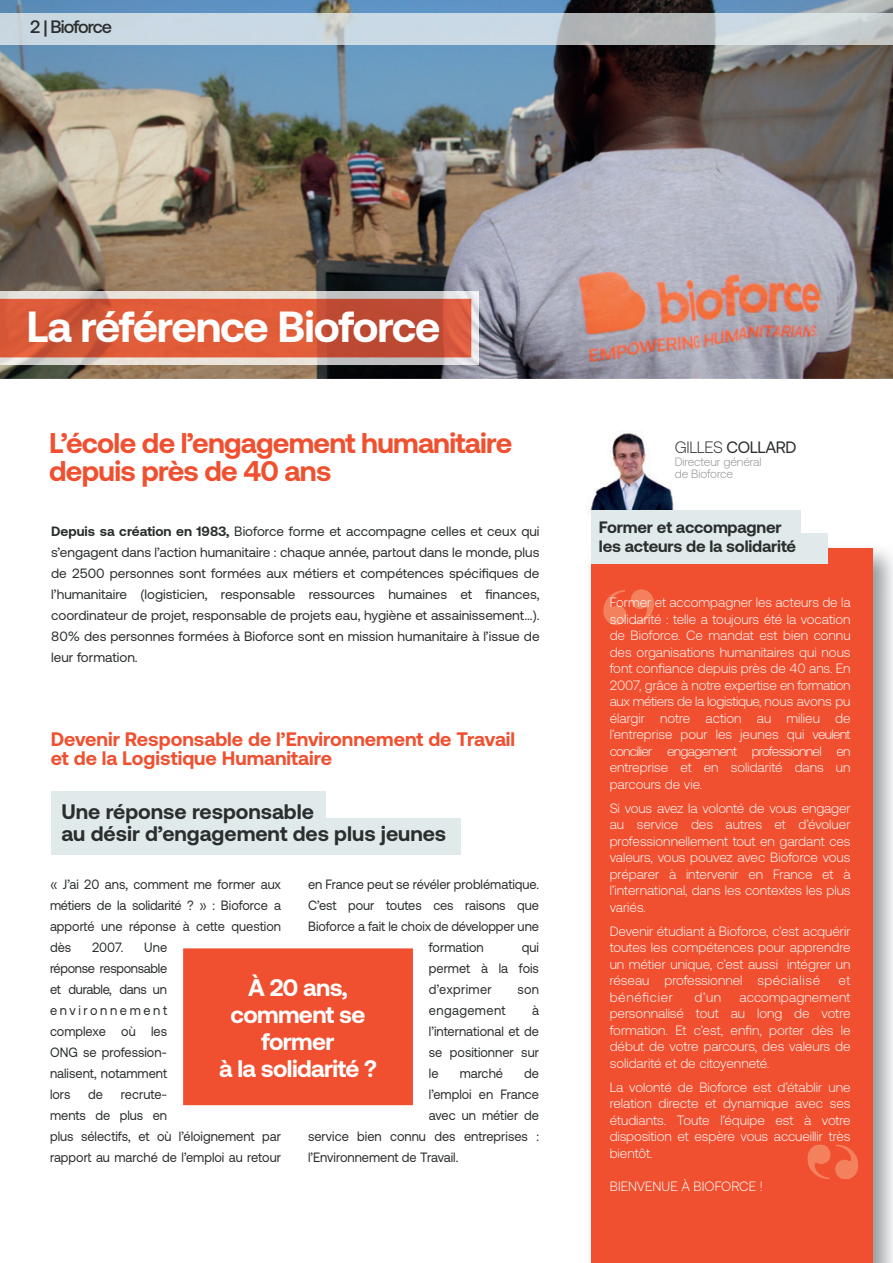
<style>
.page{position:relative;width:893px;height:1263px;background:#fff}
.page>*{position:absolute;margin:0;border:0;box-sizing:border-box;transform-origin:0 0}
.t1{font:114.9px "Elephant";color:#f4815d}
.t2{font:700 43.5px "Aeonik";letter-spacing:-.03em;color:#fff}
.t3{font:700 28.5px/28.5px "Aeonik";letter-spacing:-.025em;color:#f05030}
.t4{font:700 24px/27px "Aeonik";letter-spacing:-.025em;color:#fff;text-align:center}
.t5{font:700 21px/22.4px "Aeonik";color:#2b2e2e}
.t6{font:700 19.5px/19.5px "Aeonik";color:#f05030}
.t7{font:500 18px "Aeonik";letter-spacing:-.055em;color:#2b2e2e}
.t8{font:700 16.5px/19.5px "Aeonik";letter-spacing:-.01em;color:#2b2e2e}
.t9{font:16.5px "Aeonik";letter-spacing:-.025em;color:#2b2e2e}
.t10{font:300 13.5px/16.5px "Aeonik";color:#fff;text-align:justify}
.t11{font:13.5px/21px "Aeonik";color:#2b2e2e;text-align:justify;scale:.95 1}
.t12{font:13.5px/21px "Aeonik";color:#2b2e2e;text-align:justify}
.t13{font:13.5px "Aeonik";letter-spacing:.03em;color:#2b2e2e;scale:.95 1}
.t14{font:300 13.5px "Aeonik";letter-spacing:.05em;color:#fff}
.t15{font:300 12px/12px "Aeonik";letter-spacing:-.01em;color:#8d8f92}
.s1{font-weight:700}
.s2{font-weight:300}
</style>
<div class="page">
<img style="left:590px;top:431px;width:84px;height:80px">
<img style="left:0;top:0;width:893px;height:379px">
<img style="left:0;top:13px;width:893px;height:32px">
<img style="left:827px;top:536px;width:66px;height:51px">
<img style="left:872px;top:587px;width:21px;height:676px">
<div style="left:591px;top:549px;width:281px;height:714px;background:#f05030"></div>
<div style="left:591px;top:533px;width:236px;height:30px;background:#e0eaeb"></div>
<div style="left:591px;top:510px;width:209px;height:31px;background:#e0eaeb"></div>
<div style="left:51px;top:818px;width:410px;height:36px;background:#e0eaeb"></div>
<div style="left:51px;top:791px;width:275px;height:38px;background:#e0eaeb"></div>
<img style="left:0;top:291px;width:479px;height:74px">
<div style="left:175px;top:940px;width:246px;height:173px;background:#f05030;border:8px solid #fff"></div>
<h3 class="t7" style="left:30px;top:16px;width:83px">2 | Bioforce</h3>
<h2 class="t2" style="left:27px;top:302px;width:415px">La référence Bioforce</h2>
<h3 class="t3" style="left:49px;top:428px;width:465px">L’école de l’engagement humanitaire depuis près de 40 ans</h3>
<p class="t12" style="left:51px;top:520px;width:490px"><span class="s1">Depuis sa création en 1983,</span> Bioforce forme et accompagne celles et ceux qui s’engagent dans l’action humanitaire : chaque année, partout dans le monde, plus de 2500 personnes sont formées aux métiers et compétences spécifiques de l’humanitaire (logisticien, responsable ressources humaines et finances, coordinateur de projet, responsable de projets eau, hygiène et assainissement...).<br>80% des personnes formées à Bioforce sont en mission humanitaire à l’issue de leur formation.</p>
<h3 class="t6" style="left:51px;top:729px;width:466px">Devenir Responsable de l’Environnement de Travail et de la Logistique Humanitaire</h3>
<h3 class="t5" style="left:61px;top:800px;width:386px">Une réponse responsable<br>au désir d’engagement des plus jeunes</h3>
<p class="t11" style="left:50px;top:874px;width:245px">« J’ai 20 ans, comment me former aux métiers de la solidarité ? » : Bioforce a apporté une réponse à cette question dès</p>
<p class="t11" style="left:308px;top:874px;width:245px">en France peut se révéler problématique.</p>
<p class="t11" style="left:308px;top:895px;width:245px">C’est pour toutes ces raisons que</p>
<p class="t11" style="left:308px;top:916px;width:245px">Bioforce a fait le choix de développer une</p>
<p class="t11" style="left:429px;top:937px;width:59px">formation</p>
<p class="t11" style="left:92px;top:937px;width:35px">2007.</p>
<p class="t11" style="left:429px;top:937px;width:117px;text-indent:93px">qui permet à la fois d’exprimer</p>
<p class="t11" style="left:50px;top:937px;width:125px;text-indent:94px">Une réponse responsable et durable, dans un environnement complexe où les ONG se profession&shy;nalisent, notamment lors</p>
<h3 class="t4" style="left:219px;top:973px;width:159px">À 20 ans, comment se former<br>à la solidarité ?</h3>
<p class="t11" style="left:517px;top:979px;width:24px">son</p>
<p class="t11" style="left:429px;top:1000px;width:117px;text-indent:103px">à l’international et de se positionner sur le</p>
<p class="t13" style="left:429px;top:1003px;width:82px">engagement</p>
<p class="t11" style="left:460px;top:1063px;width:47px">marché</p>
<p class="t11" style="left:524px;top:1063px;width:17px">de</p>
<p class="t11" style="left:429px;top:1084px;width:117px">l’emploi en France</p>
<p class="t11" style="left:429px;top:1105px;width:117px">avec un métier de</p>
<p class="t11" style="left:308px;top:1126px;width:245px">service bien connu des entreprises :</p>
<p class="t11" style="left:308px;top:1147px;width:160px">l’Environnement de Travail.</p>
<p class="t11" style="left:88px;top:1084px;width:17px">de</p>
<p class="t11" style="left:50px;top:1084px;width:245px;text-align:left;text-indent:71px">recrute-<br>ments de plus en<br>plus sélectifs, et où l’éloignement par rapport au marché de l’emploi au retour</p>
<p class="t9" style="left:675px;top:438px;width:123px"><span class="s2">GILLES</span> COLLARD</p>
<p class="t15" style="left:675px;top:456px;width:88px">Directeur général de Bioforce</p>
<p class="t8" style="left:599px;top:517px;width:199px">Former et accompagner les acteurs de la solidarité</p>
<h1 class="t1" style="left:602px;top:561px;width:55px">‘’</h1>
<p class="t10" style="left:610px;top:594px;width:242px">Former et accompagner les acteurs de la solidarité : telle a toujours été la vocation de Bioforce. Ce mandat est bien connu des organisations humanitaires qui nous font confiance depuis près de 40 ans. En 2007, grâce à notre expertise en formation aux métiers de la logistique, nous avons pu élargir notre action au milieu de l’entreprise pour les jeunes qui veulent concilier engagement professionnel en entreprise et en solidarité dans un parcours de vie.</p>
<p class="t10" style="left:610px;top:800px;width:242px">Si vous avez la volonté de vous engager au service des autres et d’évoluer professionnellement tout en gardant ces valeurs, vous pouvez avec Bioforce vous préparer à intervenir en France et à l’international, dans les contextes les plus variés.</p>
<p class="t10" style="left:610px;top:923px;width:242px">Devenir étudiant à Bioforce, c’est acquérir toutes les compétences pour apprendre un métier unique, c’est aussi intégrer un réseau professionnel spécialisé</p>
<p class="t10" style="left:838px;top:972px;width:13px">et</p>
<p class="t14" style="left:610px;top:989px;width:65px">bénéficier</p>
<p class="t10" style="left:694px;top:989px;width:28px">d’un</p>
<p class="t10" style="left:610px;top:989px;width:242px;text-indent:130px">accompagnement personnalisé tout au long de votre formation. Et c’est, enfin, porter dès le début de votre parcours, des valeurs de solidarité et de citoyenneté.</p>
<p class="t10" style="left:610px;top:1079px;width:242px">La volonté de Bioforce est d’établir une relation directe et dynamique avec ses étudiants. Toute l’équipe est à votre disposition et espère vous accueillir très bientôt.</p>
<p class="t10" style="left:610px;top:1178px;width:155px">BIENVENUE À BIOFORCE !</p>
</div>
